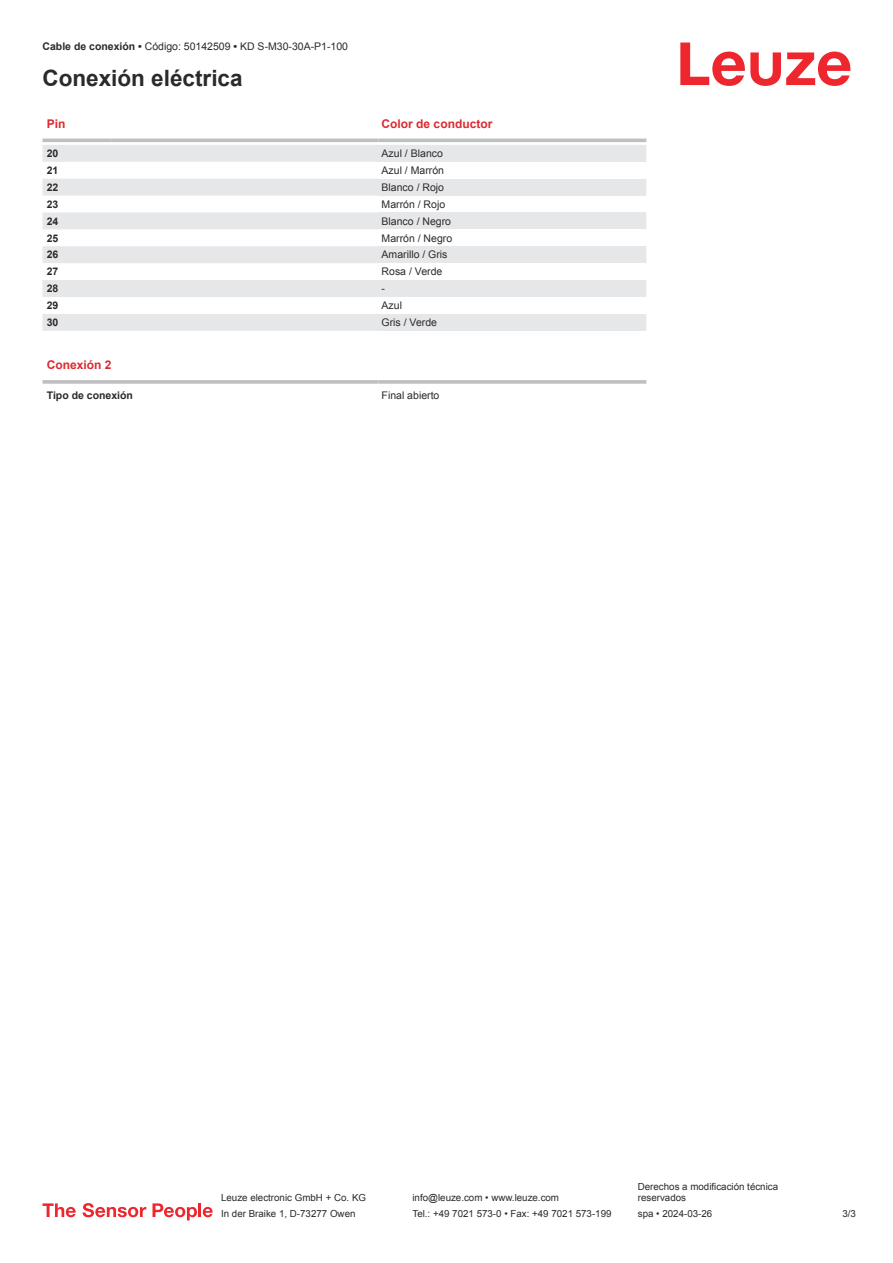
<style>
.page{position:relative;width:893px;height:1263px;background:#fff}
.page>*{position:absolute;margin:0;border:0;box-sizing:border-box;transform-origin:0 0}
.t1{font:700 22.5px "Arial";color:#2b292a}
.t2{font:700 12px "Arial";color:#db2a30}
.t3{font:10.5px "Arial";color:#2b292a}
.t4{font:700 10.5px "Arial";color:#2b292a}
.t5{font:9.75px/11.7px "Arial";color:#2b292a}
.s1{font-weight:700}
</style>
<div class="page">
<svg style="left:680px;top:43px;width:170px;height:43px"></svg>
<svg style="left:43px;top:138px;width:603px;height:1px"></svg>
<svg style="left:43px;top:145px;width:335px;height:186px;fill:#e6e7e9"></svg>
<hr style="left:43px;top:139px;width:68px;height:3px;background:#bdbfc1">
<hr style="left:111px;top:139px;width:267px;height:3px;background:#bdbfc1">
<hr style="left:378px;top:139px;width:268px;height:3px;background:#bdbfc1">
<div style="left:378px;top:145px;width:268px;height:17px;background:#e6e7e9"></div>
<div style="left:378px;top:179px;width:268px;height:17px;background:#e6e7e9"></div>
<div style="left:378px;top:212px;width:268px;height:17px;background:#e6e7e9"></div>
<div style="left:378px;top:246px;width:268px;height:17px;background:#e6e7e9"></div>
<div style="left:378px;top:280px;width:268px;height:17px;background:#e6e7e9"></div>
<div style="left:378px;top:314px;width:268px;height:17px;background:#e6e7e9"></div>
<svg style="left:43px;top:380px;width:335px;height:4px"></svg>
<hr style="left:378px;top:380px;width:268px;height:4px;background:#c5c6c8">
<svg style="left:43px;top:1203px;width:33px;height:14px"></svg>
<svg style="left:83px;top:1203px;width:63px;height:14px"></svg>
<svg style="left:153px;top:1203px;width:44px;height:17px"></svg>
<hr style="left:198px;top:1203px;width:3px;height:14px;background:#ed272d">
<svg style="left:203px;top:1207px;width:10px;height:10px"></svg>
<p class="t3" style="left:43px;top:43px;width:307px"><span class="s1">Cable de conexión •</span> Código: 50142509 <span class="s1">•</span> KD S-M30-30A-P1-100</p>
<h1 class="t1" style="left:43px;top:70px;width:202px">Conexión eléctrica</h1>
<p class="t2" style="left:47px;top:119px;width:20px">Pin</p>
<p class="t2" style="left:382px;top:119px;width:112px">Color de conductor</p>
<p class="t4" style="left:47px;top:149px;width:13px">20</p>
<p class="t3" style="left:382px;top:149px;width:63px">Azul / Blanco</p>
<p class="t4" style="left:47px;top:166px;width:13px">21</p>
<p class="t3" style="left:382px;top:166px;width:64px">Azul / Marrón</p>
<p class="t4" style="left:47px;top:183px;width:13px">22</p>
<p class="t3" style="left:382px;top:183px;width:64px">Blanco / Rojo</p>
<p class="t4" style="left:47px;top:200px;width:13px">23</p>
<p class="t3" style="left:382px;top:200px;width:65px">Marrón / Rojo</p>
<p class="t4" style="left:47px;top:217px;width:13px">24</p>
<p class="t3" style="left:382px;top:217px;width:71px">Blanco / Negro</p>
<p class="t4" style="left:47px;top:234px;width:13px">25</p>
<p class="t3" style="left:382px;top:234px;width:72px">Marrón / Negro</p>
<p class="t4" style="left:47px;top:251px;width:13px">26</p>
<p class="t3" style="left:382px;top:251px;width:67px">Amarillo / Gris</p>
<p class="t4" style="left:47px;top:268px;width:13px">27</p>
<p class="t3" style="left:382px;top:268px;width:62px">Rosa / Verde</p>
<p class="t4" style="left:47px;top:285px;width:13px">28</p>
<p class="t3" style="left:382px;top:285px;width:5px">-</p>
<p class="t4" style="left:47px;top:302px;width:13px">29</p>
<p class="t3" style="left:382px;top:302px;width:22px">Azul</p>
<p class="t4" style="left:47px;top:318px;width:13px">30</p>
<p class="t3" style="left:382px;top:318px;width:57px">Gris / Verde</p>
<p class="t2" style="left:47px;top:360px;width:66px">Conexión 2</p>
<p class="t4" style="left:47px;top:391px;width:88px">Tipo de conexión</p>
<p class="t3" style="left:382px;top:391px;width:59px">Final abierto</p>
<p class="t5" style="left:221px;top:1193px;width:146px">Leuze electronic GmbH + Co. KG</p>
<p class="t5" style="left:412px;top:1193px;width:148px">info@leuze.com • www.leuze.com</p>
<p class="t5" style="left:638px;top:1181px;width:142px">Derechos a modificación técnica reservados</p>
<p class="t5" style="left:221px;top:1209px;width:136px">In der Braike 1, D-73277 Owen</p>
<p class="t5" style="left:412px;top:1209px;width:201px">Tel.: +49 7021 573-0 • Fax: +49 7021 573-199</p>
<p class="t5" style="left:638px;top:1209px;width:76px">spa • 2024-03-26</p>
<p class="t5" style="left:842px;top:1209px;width:15px">3 /3</p>
</div>
